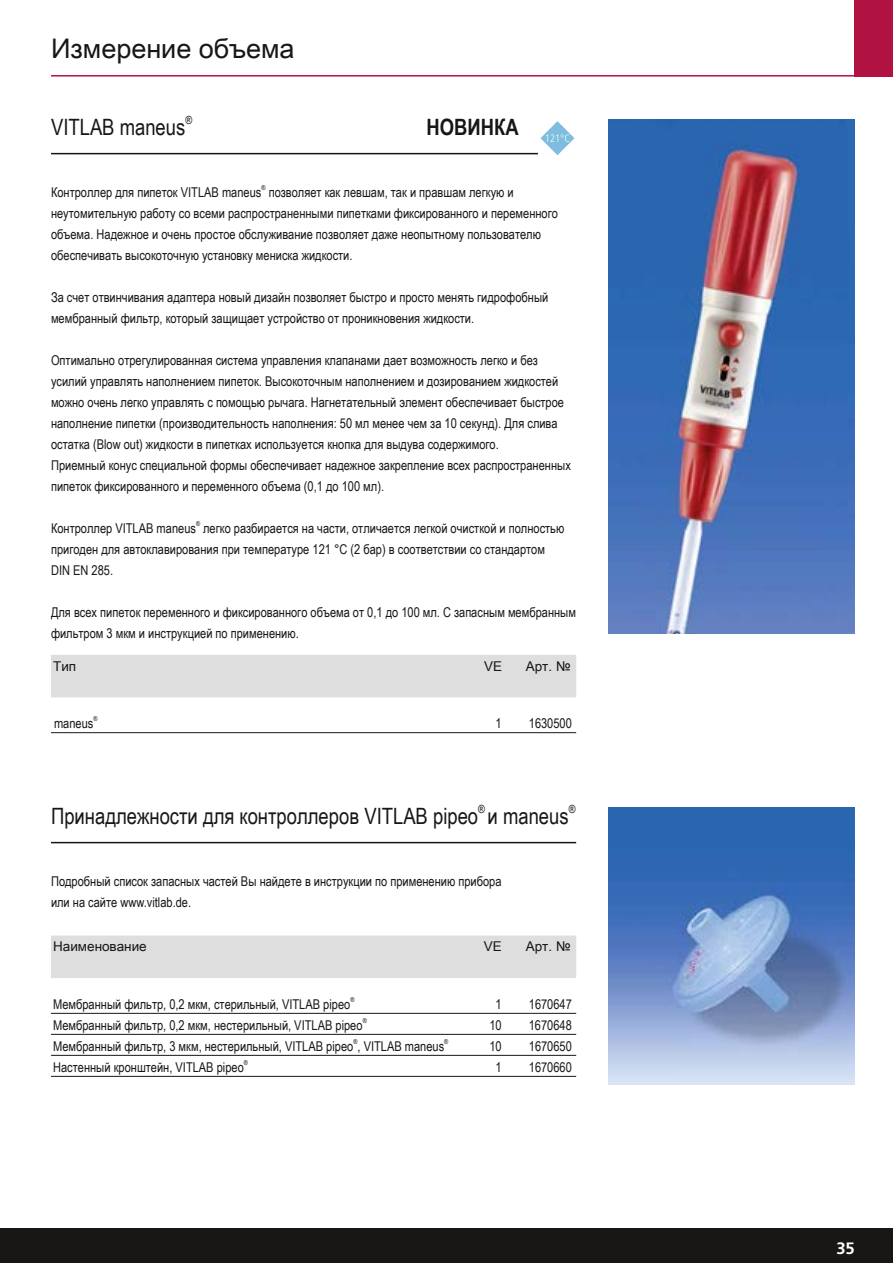
<style>
.page{position:relative;width:893px;height:1263px;background:#fff}
.page>*{position:absolute;margin:0;border:0;box-sizing:border-box;transform-origin:0 0}
.t1{font:27px "Arial Unicode MS";color:#181715}
.t2{font:22.5px "Arial Narrow";color:#181715}
.t3{font:700 22.5px "Arial Narrow";color:#181715}
.t4{font:700 16.5px "Frutiger LT Std";color:#fff}
.t5{font:13.5px/21px "Arial Narrow";color:#181715}
.t6{font:13.5px "Arial Unicode MS";color:#181715}
.t7{font:11.25px "Arial Narrow";color:#181715}
.t8{font:6.75px "Arial Narrow";color:#181715}
</style>
<div class="page">
<img style="left:608px;top:119px;width:247px;height:515px">
<img style="left:608px;top:808px;width:247px;height:276px">
<hr style="left:51px;top:75px;width:804px;height:2px;background:#b01242">
<div style="left:855px;top:0;width:38px;height:77px;background:#b01242"></div>
<div style="left:0;top:1229px;width:893px;height:34px;background:#181715"></div>
<hr style="left:51px;top:153px;width:525px;height:1px;background:#181715">
<hr style="left:51px;top:732px;width:525px;height:1px;background:#181715">
<hr style="left:51px;top:842px;width:525px;height:1px;background:#181715">
<hr style="left:51px;top:1013px;width:525px;height:1px;background:#181715">
<hr style="left:51px;top:1034px;width:525px;height:1px;background:#181715">
<hr style="left:51px;top:1055px;width:525px;height:1px;background:#181715">
<hr style="left:51px;top:1076px;width:525px;height:1px;background:#181715">
<div style="left:51px;top:655px;width:525px;height:42px;background:#dedede"></div>
<div style="left:51px;top:935px;width:525px;height:43px;background:#dedede"></div>
<div style="left:538px;top:119px;width:39px;height:38px;background:#fff"></div>
<svg style="left:540px;top:121px;width:34px;height:34px"></svg>
<h1 class="t1" style="left:51px;top:28px;width:245px">Измерение объема</h1>
<h2 class="t2" style="left:51px;top:111px;width:136px">VITLAB maneus</h2>
<p class="t7" style="left:185px;top:112px;width:8px">®</p>
<h2 class="t3" style="left:427px;top:110px;width:94px">НОВИНКА</h2>
<p class="t5" style="left:51px;top:181px;width:212px">Контроллер для пипеток VITLAB maneus</p>
<p class="t8" style="left:261px;top:183px;width:6px">®</p>
<p class="t5" style="left:51px;top:181px;width:508px;text-indent:218px">позволяет как левшам, так и правшам легкую и неутомительную работу со всеми распространенными пипетками фиксированного и переменного объема. Надежное и очень простое обслуживание позволяет даже неопытному пользователю обеспечивать высокоточную установку мениска жидкости.</p>
<p class="t5" style="left:51px;top:286px;width:499px">За счет отвинчивания адаптера новый дизайн позволяет быстро и просто менять гидрофобный мембранный фильтр, который защищает устройство от проникновения жидкости.</p>
<p class="t5" style="left:51px;top:349px;width:521px">Оптимально отрегулированная система управления клапанами дает возможность легко и без усилий управлять наполнением пипеток. Высокоточным наполнением и дозированием жидкостей можно очень легко управлять с помощью рычага. Нагнетательный элемент обеспечивает быстрое наполнение пипетки (производительность наполнения: 50 мл менее чем за 10 секунд). Для слива остатка (Blow out) жидкости в пипетках используется кнопка для выдува содержимого.<br>Приемный конус специальной формы обеспечивает надежное закрепление всех распространенных пипеток фиксированного и переменного объема (0,1 до 100 мл).</p>
<p class="t5" style="left:51px;top:517px;width:146px">Контроллер VITLAB maneus</p>
<p class="t8" style="left:196px;top:519px;width:6px">®</p>
<p class="t5" style="left:51px;top:517px;width:515px;text-indent:152px">легко разбирается на части, отличается легкой очисткой и полностью пригоден для автоклавирования при температуре 121 °C (2 бар) в соответствии со стандартом<br>DIN EN 285.</p>
<p class="t5" style="left:51px;top:601px;width:527px">Для всех пипеток переменного и фиксированного объема от 0,1 до 100 мл. С запасным мембранным фильтром 3 мкм и инструкцией по применению.</p>
<p class="t6" style="left:53px;top:656px;width:25px">Тип</p>
<p class="t6" style="left:484px;top:656px;width:20px">VE</p>
<p class="t6" style="left:526px;top:656px;width:46px">Арт. №</p>
<p class="t8" style="left:93px;top:714px;width:6px">®</p>
<p class="t5" style="left:496px;top:712px;width:8px">1</p>
<p class="t5" style="left:529px;top:712px;width:45px">1630500</p>
<p class="t5" style="left:54px;top:712px;width:41px">maneus</p>
<p class="t7" style="left:478px;top:801px;width:8px">®</p>
<p class="t7" style="left:569px;top:801px;width:8px">®</p>
<h2 class="t2" style="left:51px;top:800px;width:519px">Принадлежности для контроллеров VITLAB pipeo и maneus</h2>
<p class="t5" style="left:51px;top:870px;width:452px">Подробный список запасных частей Вы найдете в инструкции по применению прибора или на сайте www.vitlab.de.</p>
<p class="t6" style="left:53px;top:937px;width:95px">Наименование</p>
<p class="t6" style="left:484px;top:937px;width:20px">VE</p>
<p class="t6" style="left:526px;top:937px;width:46px">Арт. №</p>
<p class="t5" style="left:53px;top:993px;width:299px">Мембранный фильтр, 0,2 мкм, стерильный, VITLAB pipeo</p>
<p class="t8" style="left:350px;top:995px;width:6px">®</p>
<p class="t5" style="left:496px;top:993px;width:8px">1</p>
<p class="t5" style="left:529px;top:993px;width:45px">1670647</p>
<p class="t5" style="left:53px;top:1014px;width:311px">Мембранный фильтр, 0,2 мкм, нестерильный, VITLAB pipeo</p>
<p class="t8" style="left:363px;top:1016px;width:6px">®</p>
<p class="t5" style="left:489px;top:1014px;width:14px">10</p>
<p class="t5" style="left:529px;top:1014px;width:45px">1670648</p>
<p class="t5" style="left:53px;top:1035px;width:393px">Мембранный фильтр, 3 мкм, нестерильный, VITLAB pipeo , VITLAB maneus</p>
<p class="t8" style="left:353px;top:1037px;width:6px">®</p>
<p class="t8" style="left:444px;top:1037px;width:6px">®</p>
<p class="t5" style="left:489px;top:1035px;width:14px">10</p>
<p class="t5" style="left:529px;top:1035px;width:45px">1670650</p>
<p class="t5" style="left:53px;top:1056px;width:192px">Настенный кронштейн, VITLAB pipeo</p>
<p class="t8" style="left:244px;top:1058px;width:6px">®</p>
<p class="t5" style="left:496px;top:1056px;width:8px">1</p>
<p class="t5" style="left:529px;top:1056px;width:45px">1670660</p>
<p class="t4" style="left:836px;top:1239px;width:20px">35</p>
</div>
